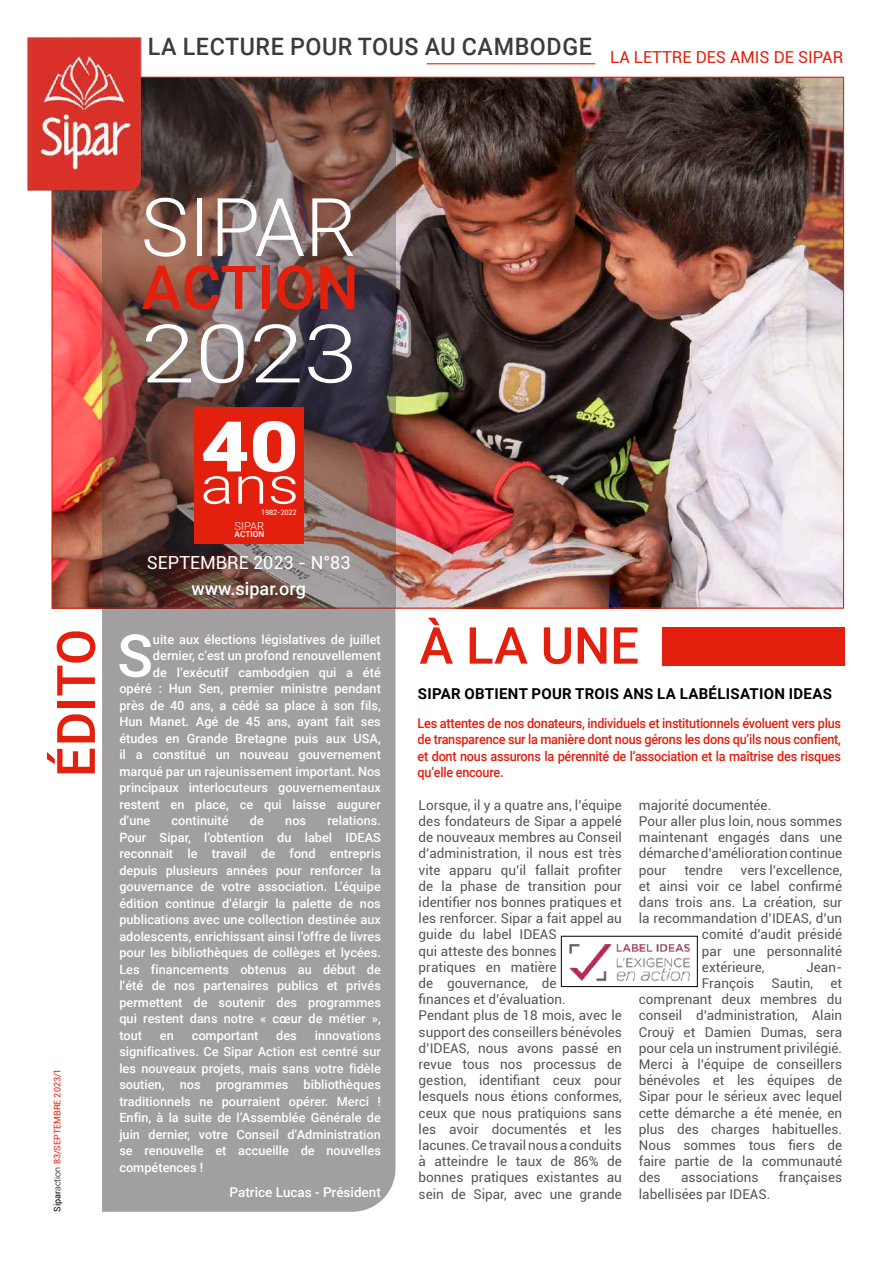
<style>
.page{position:relative;width:893px;height:1263px;background:#fff}
.page>*{position:absolute;margin:0;border:0;box-sizing:border-box;transform-origin:0 0}
.t1{font:300 80.85px/126.4px "Roboto";color:#fff}
.t2{font:900 70.05px "Roboto";color:#fff;scale:1.21 1}
.t3{font:500 60.45px "Roboto";color:#e31f0e}
.t4{font:500 59.1px "Roboto";color:#fff}
.t5{font:500 52.95px "Roboto";color:#e31f0e}
.t6{font:300 51.3px "Roboto";color:#fff;scale:1.21 1}
.t7{font:500 51px "Roboto";color:#e31f0e}
.t8{font:500 24px "Roboto";letter-spacing:.025em;color:#3e3b3d}
.t9{font:18px "Roboto";color:#fff}
.t10{font:500 18px "Roboto";color:#fff}
.t11{font:700 15px "Roboto";letter-spacing:.02em;color:#000}
.t12{font:13.5px/16.2px "Roboto";color:#555}
.t13{font:500 13.5px/16.2px "Roboto";letter-spacing:-.02em;color:#e31f0e;text-align:justify;scale:.94 1}
.t14{font:500 13.5px "Roboto";color:#fff}
.t15{font:500 12.75px/16.5px "Roboto";color:#fff;text-align:justify}
.t16{font:300 11.1px "Roboto";color:#fff}
.t17{font:9px "Roboto";color:#e31f0e}
.t18{font:500 8.25px "Roboto";color:#fff}
.t19{font:7.35px "Roboto";letter-spacing:-.025em;color:#fff}
.s1{color:#000}
.s2{font-weight:300;color:#000}
</style>
<div class="page">
<img style="left:51px;top:76px;width:794px;height:533px">
<img style="left:102px;top:77px;width:293px;height:531px">
<div style="left:102px;top:608px;width:293px;height:604px;background:#a19fa0"></div>
<img style="left:27px;top:37px;width:117px;height:160px">
<hr style="left:427px;top:63px;width:168px;height:1px;background:#e31f0e">
<div style="left:662px;top:627px;width:182px;height:39px;background:#e31f0e"></div>
<div style="left:195px;top:407px;width:109px;height:137px;background:#e31f0e"></div>
<img style="left:569px;top:944px;width:121px;height:38px">
<div style="left:561px;top:936px;width:137px;height:51px;border:1px solid #000"></div>
<h3 class="t8" style="left:148px;top:29px;width:697px">LA LECTURE POUR TOUS AU CAMBODGE <sub>LA</sub> <sub>LETTRE</sub> <sub>DES</sub> <sub>AMIS</sub> <sub>DE</sub> <sub>SIPAR</sub></h3>
<h1 class="t1" style="left:141px;top:161px;width:218px">SIPAR<br>2023</h1>
<h3 class="t3" style="left:141px;top:245px;width:219px">ACTION</h3>
<h2 class="t2" style="left:200px;top:397px;width:83px">40</h2>
<h3 class="t6" style="left:200px;top:449px;width:83px">ans</h3>
<p class="t19" style="left:261px;top:507px;width:37px">1982-2022</p>
<p class="t16" style="left:235px;top:518px;width:31px">SIPAR</p>
<p class="t18" style="left:234px;top:528px;width:31px">ACTION</p>
<h3 class="t9" style="left:147px;top:550px;width:205px">SEPTEMBRE 2023 - N°83</h3>
<h3 class="t10" style="left:191px;top:576px;width:116px">www.sipar.org</h3>
<h3 class="t5" style="left:39px;top:777px;width:150px;rotate:-90deg">ÉDITO</h3>
<h3 class="t4" style="left:117px;top:614px;width:37px">S</h3>
<p class="t15" style="left:153px;top:630px;width:229px">uite aux élections législatives de juillet</p>
<p class="t15" style="left:153px;top:647px;width:229px">dernier, c’est un profond renouvellement</p>
<p class="t15" style="left:153px;top:663px;width:229px">de l’exécutif cambodgien qui a été</p>
<p class="t15" style="left:119px;top:680px;width:263px">opéré : Hun Sen, premier ministre pendant</p>
<p class="t15" style="left:119px;top:696px;width:263px">près de 40 ans, a cédé sa place à son fils,</p>
<p class="t15" style="left:119px;top:713px;width:263px">Hun Manet. Agé de 45 ans, ayant fait ses</p>
<p class="t15" style="left:119px;top:729px;width:263px">études en Grande Bretagne puis aux USA,</p>
<p class="t15" style="left:119px;top:746px;width:263px">il a constitué un nouveau gouvernement</p>
<p class="t15" style="left:119px;top:762px;width:263px">marqué par un rajeunissement important. Nos</p>
<p class="t15" style="left:119px;top:779px;width:263px">principaux interlocuteurs gouvernementaux</p>
<p class="t15" style="left:119px;top:795px;width:263px">restent en place, ce qui laisse augurer</p>
<p class="t15" style="left:119px;top:812px;width:32px">d’une</p>
<p class="t15" style="left:172px;top:812px;width:59px">continuité</p>
<p class="t15" style="left:250px;top:812px;width:16px">de</p>
<p class="t15" style="left:285px;top:812px;width:22px">nos</p>
<p class="t15" style="left:119px;top:812px;width:263px;text-indent:208px">relations.<br>Pour Sipar, l’obtention du label IDEAS reconnait le travail de fond entrepris depuis plusieurs années pour renforcer la gouvernance de votre association. L’équipe édition continue d’élargir la palette de nos publications avec une collection destinée aux adolescents, enrichissant ainsi l’offre de livres pour les bibliothèques de collèges et lycées.<br>Les financements obtenus au début de l’été de nos partenaires publics et privés permettent de soutenir des programmes qui restent dans notre « cœur de métier », tout</p>
<p class="t15" style="left:160px;top:1026px;width:15px">en</p>
<p class="t15" style="left:192px;top:1026px;width:68px">comportant</p>
<p class="t15" style="left:276px;top:1026px;width:22px">des</p>
<p class="t15" style="left:119px;top:1026px;width:263px;text-indent:195px">innovations significatives. Ce Sipar Action est centré sur les nouveaux projets, mais sans votre fidèle soutien, nos programmes bibliothèques traditionnels ne pourraient opérer. Merci !<br>Enfin, à la suite de l’Assemblée Générale de juin dernier, votre Conseil d’Administration se renouvelle et accueille de nouvelles compétences !</p>
<p class="t14" style="left:230px;top:1182px;width:153px">Patrice Lucas - Président</p>
<p class="t17" style="left:51px;top:1212px;width:145px;rotate:-90deg"><span class="s1">Sipar</span><span class="s2">action</span> 83/SEPTEMBRE 2023/1</p>
<h3 class="t7" style="left:419px;top:610px;width:221px">À LA UNE</h3>
<p class="t11" style="left:418px;top:683px;width:416px">SIPAR OBTIENT POUR TROIS ANS LA LABÉLISATION IDEAS</p>
<p class="t13" style="left:418px;top:715px;width:452px">Les attentes de nos donateurs, individuels et institutionnels évoluent vers plus de transparence sur la manière dont nous gérons les dons qu’ils nous confient, et dont nous assurons la pérennité de l’association et la maîtrise des risques qu’elle encoure.</p>
<p class="t12" style="left:419px;top:796px;width:205px">Lorsque, il y a quatre ans, l’équipe des fondateurs de Sipar a appelé de nouveaux membres au Conseil d’administration, il nous est très vite apparu qu’il fallait profiter de la phase de transition pour identifier nos bonnes pratiques et les renforcer. Sipar a fait appel au guide du label IDEAS<br>qui atteste des bonnes<br>pratiques en matière<br>de gouvernance, de<br>finances et d’évaluation.<br>Pendant plus de 18 mois, avec le support des conseillers bénévoles d’IDEAS, nous avons passé en revue tous nos processus de gestion, identifiant ceux pour lesquels nous étions conformes, ceux que nous pratiquions sans les avoir documentés et les lacunes. Ce travail nous a conduits à atteindre le taux de 86% de bonnes pratiques existantes au sein de Sipar, avec une grande</p>
<p class="t12" style="left:639px;top:796px;width:205px">majorité documentée.<br>Pour aller plus loin, nous sommes maintenant engagés dans une démarche d’amélioration continue pour</p>
<p class="t12" style="left:684px;top:861px;width:40px">tendre</p>
<p class="t12" style="left:741px;top:861px;width:103px">vers l’excellence,</p>
<p class="t12" style="left:639px;top:877px;width:205px">et ainsi voir ce label confirmé</p>
<p class="t12" style="left:639px;top:893px;width:205px">dans trois ans. La création, sur</p>
<p class="t12" style="left:639px;top:910px;width:205px">la recommandation d’IDEAS, d’un</p>
<p class="t12" style="left:702px;top:926px;width:142px">comité d’audit présidé</p>
<p class="t12" style="left:702px;top:942px;width:142px">par une personnalité</p>
<p class="t12" style="left:702px;top:958px;width:64px">extérieure,</p>
<p class="t12" style="left:806px;top:958px;width:37px">Jean-</p>
<p class="t12" style="left:702px;top:974px;width:54px">François</p>
<p class="t12" style="left:772px;top:974px;width:43px">Sautin,</p>
<p class="t12" style="left:639px;top:974px;width:205px;text-align:justify;text-indent:192px">et comprenant deux membres du conseil d’administration, Alain Crouÿ et Damien Dumas, sera pour cela un instrument privilégié.<br>Merci à l’équipe de conseillers bénévoles et les équipes de Sipar pour le sérieux avec lequel cette démarche a été menée, en plus des charges habituelles.<br>Nous sommes tous fiers de faire partie de la communauté des</p>
<p class="t12" style="left:681px;top:1169px;width:79px">associations</p>
<p class="t12" style="left:779px;top:1169px;width:65px">françaises</p>
<p class="t12" style="left:639px;top:1185px;width:133px">labellisées par IDEAS.</p>
</div>
